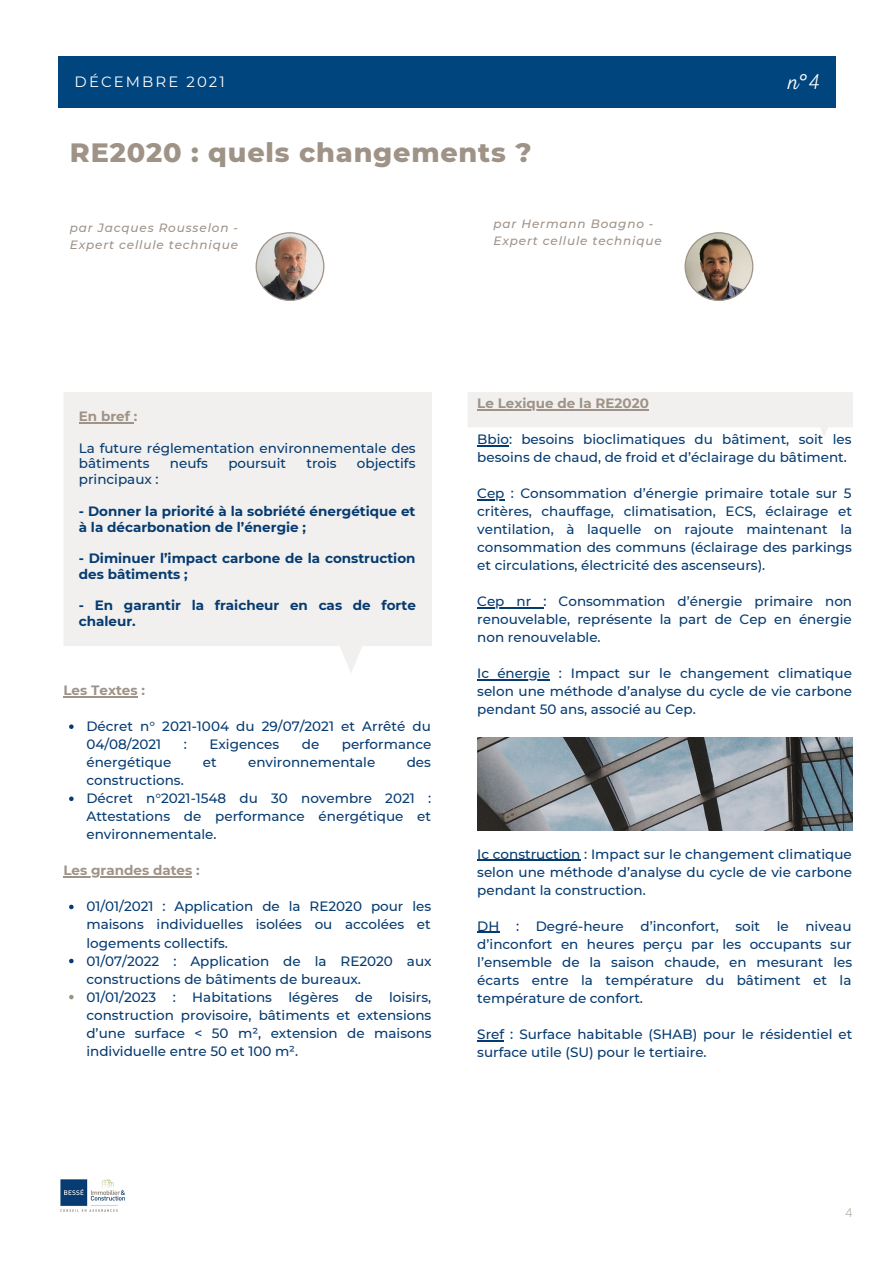
<style>
.page{position:relative;width:894px;height:1264px;background:#fff}
.page>*{position:absolute;margin:0;border:0;box-sizing:border-box;transform-origin:0 0}
.t1{font:800 27px "Montserrat";letter-spacing:.03em;color:#9f9387}
.t2{font:22.95px "RTL Adam Script Thin";color:#fff}
.t3{font:14.85px "Lora";letter-spacing:.14em;color:#fff}
.t4{font:14.85px "Montserrat";letter-spacing:.14em;color:#fff}
.t5{font:500 13.5px/18px "Montserrat";color:#063b71;text-align:justify}
.t6{font:700 13.5px/15.8px "Montserrat";color:#063b71}
.t7{font:700 13.5px "Montserrat";color:#9f9387}
.t8{font:italic 500 12px "Montserrat";letter-spacing:.07em;color:#9f9387}
.t9{font:300 12px "Open Sans";color:#9f9387}
</style>
<div class="page">
<div style="left:58px;top:56px;width:777px;height:51px;background:#00457e"></div>
<img style="left:60px;top:1179px;width:65px;height:33px">
<svg style="left:255px;top:232px;width:69px;height:69px"></svg>
<svg style="left:64px;top:392px;width:368px;height:280px;fill:#f1f0ee"></svg>
<svg style="left:684px;top:232px;width:69px;height:69px"></svg>
<hr style="left:477px;top:445px;width:32px;height:1px;background:#063b71">
<svg style="left:477px;top:499px;width:27px;height:1px"></svg>
<hr style="left:477px;top:607px;width:66px;height:1px;background:#063b71">
<hr style="left:477px;top:679px;width:73px;height:1px;background:#063b71">
<hr style="left:477px;top:859px;width:103px;height:1px;background:#063b71">
<hr style="left:477px;top:931px;width:22px;height:2px;background:#063b71">
<svg style="left:477px;top:1040px;width:27px;height:1px"></svg>
<svg style="left:468px;top:392px;width:384px;height:44px"></svg>
<img style="left:477px;top:737px;width:375px;height:93px">
<hr style="left:79px;top:422px;width:55px;height:1px;background:#9f9387">
<svg style="left:69px;top:724px;width:5px;height:5px"></svg>
<svg style="left:69px;top:796px;width:5px;height:5px"></svg>
<svg style="left:69px;top:904px;width:5px;height:5px"></svg>
<svg style="left:69px;top:958px;width:5px;height:5px"></svg>
<svg style="left:69px;top:994px;width:5px;height:5px"></svg>
<hr style="left:63px;top:696px;width:75px;height:1px;background:#9f9387">
<hr style="left:63px;top:876px;width:129px;height:1px;background:#9f9387">
<p class="t3" style="left:75px;top:71px;width:160px">1 DÉCEMBRE 2020</p>
<p class="t3" style="left:791px;top:71px;width:28px">N°1</p>
<p class="t2" style="left:788px;top:68px;width:33px">n°4</p>
<p class="t4" style="left:75px;top:73px;width:152px">DÉCEMBRE 2021</p>
<p class="t1" style="left:70px;top:135px;width:463px">RE2020 : quels changements ?</p>
<p class="t8" style="left:70px;top:221px;width:169px">par Jacques Rousselon -</p>
<p class="t8" style="left:70px;top:238px;width:170px">Expert cellule technique</p>
<p class="t8" style="left:493px;top:216px;width:161px">par Hermann Boagno -</p>
<p class="t8" style="left:493px;top:233px;width:170px">Expert cellule technique</p>
<p class="t7" style="left:79px;top:408px;width:60px">En bref :</p>
<p class="t5" style="left:79px;top:440px;width:338px;line-height:15.8px">La future réglementation environnementale des bâtiments</p>
<p class="t5" style="left:170px;top:454px;width:40px">neufs</p>
<p class="t5" style="left:228px;top:454px;width:59px">poursuit</p>
<p class="t5" style="left:306px;top:454px;width:32px">trois</p>
<p class="t5" style="left:357px;top:454px;width:60px">objectifs</p>
<p class="t5" style="left:79px;top:470px;width:81px">principaux :</p>
<p class="t6" style="left:79px;top:503px;width:338px">- Donner la priorité à la sobriété énergétique et à la décarbonation de l’énergie ;</p>
<p class="t6" style="left:79px;top:550px;width:338px">- Diminuer l’impact carbone de la construction des bâtiments ;</p>
<p class="t6" style="left:79px;top:597px;width:338px">- En garantir la fraicheur en cas de forte chaleur.</p>
<p class="t7" style="left:63px;top:682px;width:83px">Les Textes :</p>
<p class="t5" style="left:86px;top:717px;width:346px">Décret n° 2021-1004 du 29/07/2021 et Arrêté du<br>04/08/2021</p>
<p class="t5" style="left:184px;top:735px;width:5px">:</p>
<p class="t5" style="left:209px;top:735px;width:71px">Exigences</p>
<p class="t5" style="left:302px;top:735px;width:19px">de</p>
<p class="t5" style="left:342px;top:735px;width:91px">performance</p>
<p class="t5" style="left:86px;top:753px;width:86px">énergétique</p>
<p class="t5" style="left:203px;top:753px;width:15px">et</p>
<p class="t5" style="left:248px;top:753px;width:129px">environnementale</p>
<p class="t5" style="left:406px;top:753px;width:26px">des</p>
<p class="t5" style="left:86px;top:771px;width:99px">constructions.</p>
<p class="t5" style="left:86px;top:789px;width:346px">Décret n°2021-1548 du 30 novembre 2021 :<br>Attestations de performance énergétique et environnementale.</p>
<p class="t7" style="left:63px;top:862px;width:138px">Les grandes dates :</p>
<p class="t5" style="left:86px;top:897px;width:346px">01/01/2021 : Application de la RE2020 pour les maisons individuelles isolées ou accolées et logements collectifs.</p>
<p class="t5" style="left:86px;top:951px;width:346px">01/07/2022 : Application de la RE2020 aux constructions de bâtiments de bureaux.</p>
<p class="t5" style="left:86px;top:987px;width:347px">01/01/2023 : Habitations légères de loisirs, construction provisoire, bâtiments et extensions d’une surface &lt; 50 m², extension de maisons individuelle entre 50 et 100 m².</p>
<p class="t7" style="left:477px;top:395px;width:173px">Le Lexique de la RE2020</p>
<p class="t5" style="left:477px;top:430px;width:375px">Bbio: besoins bioclimatiques du bâtiment, soit les besoins de chaud, de froid et d’éclairage du bâtiment.</p>
<p class="t5" style="left:477px;top:484px;width:376px">Cep : Consommation d’énergie primaire totale sur 5 critères, chauffage, climatisation, ECS, éclairage et ventilation, à laquelle on rajoute maintenant la consommation des communs (éclairage des parkings et circulations, électricité des ascenseurs).</p>
<p class="t5" style="left:477px;top:592px;width:376px">Cep nr : Consommation d’énergie primaire non renouvelable, représente la part de Cep en énergie non renouvelable.</p>
<p class="t5" style="left:477px;top:664px;width:376px">Ic énergie : Impact sur le changement climatique selon une méthode d’analyse du cycle de vie carbone pendant 50 ans, associé au Cep.</p>
<p class="t5" style="left:477px;top:844px;width:376px">Ic construction : Impact sur le changement climatique selon une méthode d’analyse du cycle de vie carbone pendant la construction.</p>
<p class="t5" style="left:477px;top:916px;width:376px">DH : Degré-heure d’inconfort, soit le niveau d’inconfort en heures perçu par les occupants sur l’ensemble de la saison chaude, en mesurant les écarts entre la température du bâtiment et la température de confort.</p>
<p class="t5" style="left:477px;top:1025px;width:376px">Sref : Surface habitable (SHAB) pour le résidentiel et surface utile (SU) pour le tertiaire.</p>
<p class="t9" style="left:845px;top:1203px;width:8px">4</p>
</div>
